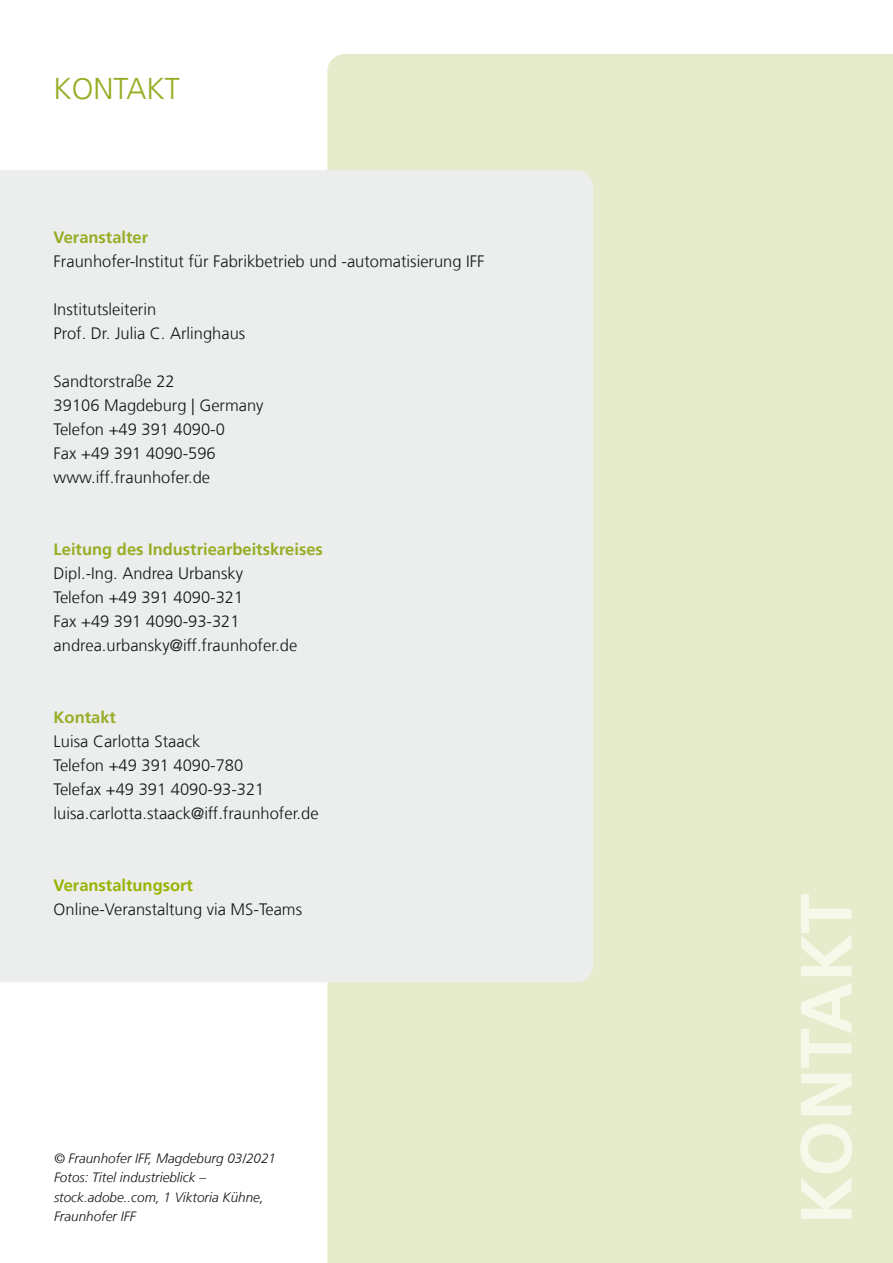
<style>
.page{position:relative;width:893px;height:1263px;background:#fff}
.page>*{position:absolute;margin:0;border:0;box-sizing:border-box;transform-origin:0 0}
.t1{font:700 72.15px "Frutiger LT Com";color:#f6f8ea}
.t2{font:300 30px "Frutiger LT Com";color:#95ae24}
.t3{font:300 16.5px/24px "Frutiger LT Com";color:#151616}
.t4{font:700 16.5px "Frutiger LT Com";color:#95ae24}
.t5{font:700 16.5px "Frutiger LT Com";color:#98b300}
.t6{font:italic 300 13.5px/19.5px "Frutiger LT Com";color:#151616}
</style>
<div class="page">
<div style="left:327px;top:54px;width:566px;height:1209px;background:#e6eccb"></div>
<div style="left:0;top:170px;width:593px;height:812px;background:#eceded"></div>
<div style="left:800px;top:894px;width:52px;height:325px;background:#e6eccb"></div>
<h2 class="t2" style="left:54px;top:71px;width:128px">KONTAKT</h2>
<p class="t4" style="left:54px;top:227px;width:96px">Veranstalter</p>
<p class="t3" style="left:54px;top:249px;width:432px">Fraunhofer-Institut für Fabrikbetrieb und -automatisierung IFF</p>
<p class="t3" style="left:54px;top:297px;width:193px">Institutsleiterin<br>Prof. Dr. Julia C. Arlinghaus</p>
<p class="t3" style="left:54px;top:369px;width:211px">Sandtorstraße 22<br>39106 Magdeburg | Germany<br>Telefon +49 391 4090-0<br>Fax +49 391 4090-596 www.iff.fraunhofer.de</p>
<p class="t4" style="left:54px;top:539px;width:271px">Leitung des Industriearbeitskreises</p>
<p class="t3" style="left:54px;top:561px;width:245px">Dipl.-Ing. Andrea Urbansky<br>Telefon +49 391 4090-321<br>Fax +49 391 4090-93-321 andrea.urbansky@iff.fraunhofer.de</p>
<p class="t4" style="left:54px;top:708px;width:64px">Kontakt</p>
<p class="t3" style="left:54px;top:729px;width:266px">Luisa Carlotta Staack<br>Telefon +49 391 4090-780<br>Telefax +49 391 4090-93-321 luisa.carlotta.staack@iff.fraunhofer.de</p>
<p class="t5" style="left:54px;top:876px;width:141px">Veranstaltungsort</p>
<p class="t3" style="left:54px;top:897px;width:250px">Online-Veranstaltung via MS-Teams</p>
<h1 class="t1" style="left:784px;top:1225px;width:332px;rotate:-90deg">KONTAKT</h1>
<p class="t6" style="left:54px;top:1148px;width:224px">© Fraunhofer IFF, Magdeburg 03/2021<br>Fotos: Titel industrieblick – stock.adobe..com, 1 Viktoria Kühne,<br>Fraunhofer IFF</p>
</div>
